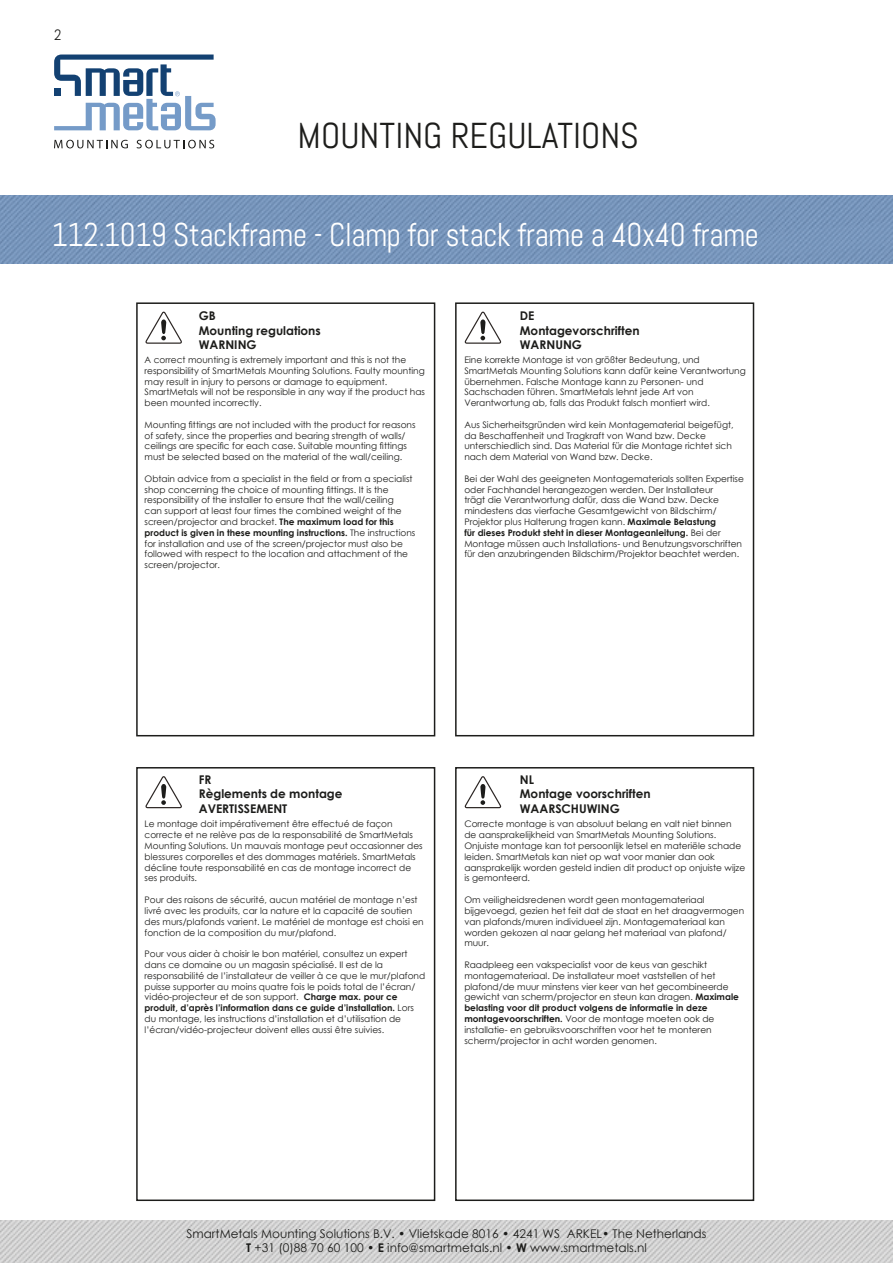
<style>
.page{position:relative;width:893px;height:1263px;background:#fff}
.page>*{position:absolute;margin:0;border:0;box-sizing:border-box;transform-origin:0 0}
.t1{font:36px "Abel";color:#1d1d1b}
.t2{font:33px "Abel";letter-spacing:-.01em;color:#fff;scale:.94 1}
.t3{font:15px "Abel";color:#1d1d1b}
.t4{font:12px/14.4px "Century Gothic";color:#1d1d1b;text-align:center}
.t5{font:700 12px/14.4px "Century Gothic";color:#1d1d1b}
.t6{font:9px/10.8px "Century Gothic";color:#1d1d1b}
.s1{font-weight:700}
</style>
<div class="page">
<img style="left:0;top:196px;width:893px;height:68px">
<img style="left:0;top:1220px;width:893px;height:43px">
<svg style="left:54px;top:140px;width:74px;height:8px"></svg>
<svg style="left:137px;top:140px;width:77px;height:8px"></svg>
<svg style="left:54px;top:55px;width:162px;height:75px"></svg>
<svg style="left:146px;top:311px;width:36px;height:33px"></svg>
<svg style="left:465px;top:776px;width:37px;height:33px"></svg>
<svg style="left:146px;top:776px;width:36px;height:33px"></svg>
<svg style="left:465px;top:311px;width:37px;height:33px"></svg>
<div style="left:136px;top:302px;width:299px;height:434px;border:2px solid #1d1d1b"></div>
<div style="left:455px;top:302px;width:299px;height:434px;border:2px solid #1d1d1b"></div>
<div style="left:136px;top:767px;width:299px;height:434px;border:2px solid #1d1d1b"></div>
<div style="left:455px;top:767px;width:299px;height:434px;border:2px solid #1d1d1b"></div>
<h3 class="t3" style="left:54px;top:26px;width:9px">2</h3>
<h1 class="t1" style="left:298px;top:112px;width:343px">MOUNTING REGULATIONS</h1>
<h2 class="t2" style="left:52px;top:214px;width:754px">112.1019 Stackframe - Clamp for stack frame a 40x40 frame</h2>
<h3 class="t5" style="left:199px;top:308px;width:123px">GB<br>Mounting regulations<br>WARNING</h3>
<p class="t6" style="left:145px;top:354px;width:282px">A correct mounting is extremely important and this is not the responsibility of SmartMetals Mounting Solutions. Faulty mounting may result in injury to persons or damage to equipment.<br>SmartMetals will not be responsible in any way if the product has been mounted incorrectly.</p>
<p class="t6" style="left:145px;top:419px;width:272px">Mounting fittings are not included with the product for reasons of safety, since the properties and bearing strength of walls/ ceilings are specific for each case. Suitable mounting fittings must be selected based on the material of the wall/ceiling.</p>
<p class="t6" style="left:145px;top:473px;width:272px">Obtain advice from a specialist in the field or from a specialist shop concerning the choice of mounting fittings. It is the responsibility of the installer to ensure that the wall/ceiling<br>can support at least four times the combined weight of the screen/projector and bracket. <span class="s1">The maximum load for this product is given in these mounting instructions.</span> The instructions for installation and use of the screen/projector must also be followed with respect to the location and attachment of the screen/projector.</p>
<h3 class="t5" style="left:520px;top:308px;width:121px">DE<br>Montagevorschriften<br>WARNUNG</h3>
<p class="t6" style="left:464px;top:354px;width:283px">Eine korrekte Montage ist von größter Bedeutung, und SmartMetals Mounting Solutions kann dafür keine Verantwortung übernehmen. Falsche Montage kann zu Personen- und Sachschaden führen. SmartMetals lehnt jede Art von Verantwortung ab, falls das Produkt falsch montiert wird.</p>
<p class="t6" style="left:464px;top:419px;width:271px">Aus Sicherheitsgründen wird kein Montagematerial beigefügt, da Beschaffenheit und Tragkraft von Wand bzw. Decke unterschiedlich sind. Das Material für die Montage richtet sich nach dem Material von Wand bzw. Decke.</p>
<p class="t6" style="left:464px;top:473px;width:281px">Bei der Wahl des geeigneten Montagematerials sollten Expertise oder Fachhandel herangezogen werden. Der Installateur<br>trägt die Verantwortung dafür, dass die Wand bzw. Decke mindestens das vierfache Gesamtgewicht von Bildschirm/ Projektor plus Halterung tragen kann. <span class="s1">Maximale Belastung<br>für dieses Produkt steht in dieser Montageanleitung.</span> Bei der Montage müssen auch Installations- und Benutzungsvorschriften für den anzubringenden Bildschirm/Projektor beachtet werden.</p>
<h3 class="t5" style="left:199px;top:772px;width:145px">FR<br>Règlements de montage<br>AVERTISSEMENT</h3>
<p class="t6" style="left:145px;top:819px;width:280px">Le montage doit impérativement être effectué de façon correcte et ne relève pas de la responsabilité de SmartMetals Mounting Solutions. Un mauvais montage peut occasionner des blessures corporelles et des dommages matériels. SmartMetals décline toute responsabilité en cas de montage incorrect de ses produits.</p>
<p class="t6" style="left:145px;top:894px;width:281px">Pour des raisons de sécurité, aucun matériel de montage n’est livré avec les produits, car la nature et la capacité de soutien des murs/plafonds varient. Le matériel de montage est choisi en fonction de la composition du mur/plafond.</p>
<p class="t6" style="left:145px;top:948px;width:282px">Pour vous aider à choisir le bon matériel, consultez un expert dans ce domaine ou un magasin spécialisé. Il est de la responsabilité de l’installateur de veiller à ce que le mur/plafond puisse supporter au moins quatre fois le poids total de l’écran/ vidéo-projecteur et de son support. <span class="s1">Charge max. pour ce produit, d’après l’information dans ce guide d’installation.</span> Lors du montage, les instructions d’installation et d’utilisation de l’écran/vidéo-projecteur doivent elles aussi être suivies.</p>
<h3 class="t5" style="left:520px;top:772px;width:132px">NL<br>Montage voorschriften<br>WAARSCHUWING</h3>
<p class="t6" style="left:464px;top:819px;width:282px">Correcte montage is van absoluut belang en valt niet binnen de aansprakelijkheid van SmartMetals Mounting Solutions.<br>Onjuiste montage kan tot persoonlijk letsel en materiële schade leiden. SmartMetals kan niet op wat voor manier dan ook aansprakelijk worden gesteld indien dit product op onjuiste wijze is gemonteerd.</p>
<p class="t6" style="left:464px;top:894px;width:281px">Om veiligheidsredenen wordt geen montagemateriaal bijgevoegd, gezien het feit dat de staat en het draagvermogen van plafonds/muren individueel zijn. Montagemateriaal kan worden gekozen al naar gelang het materiaal van plafond/ muur.</p>
<p class="t6" style="left:464px;top:959px;width:276px">Raadpleeg een vakspecialist voor de keus van geschikt montagemateriaal. De installateur moet vaststellen of het plafond/de muur minstens vier keer van het gecombineerde gewicht van scherm/projector en steun kan dragen. <span class="s1">Maximale belasting voor dit product volgens de informatie in deze montagevoorschriften.</span> Voor de montage moeten ook de installatie- en gebruiksvoorschriften voor het te monteren scherm/projector in acht worden genomen.</p>
<h3 class="t4" style="left:187px;top:1226px;width:521px">SmartMetals Mounting Solutions B.V. • Vlietskade 8016 • 4241 WS ARKEL• The Netherlands<br><span class="s1">T</span> +31 (0)88 70 60 100 • <span class="s1">E</span> info@smartmetals.nl • <span class="s1">W</span> www.smartmetals.nl</h3>
</div>
